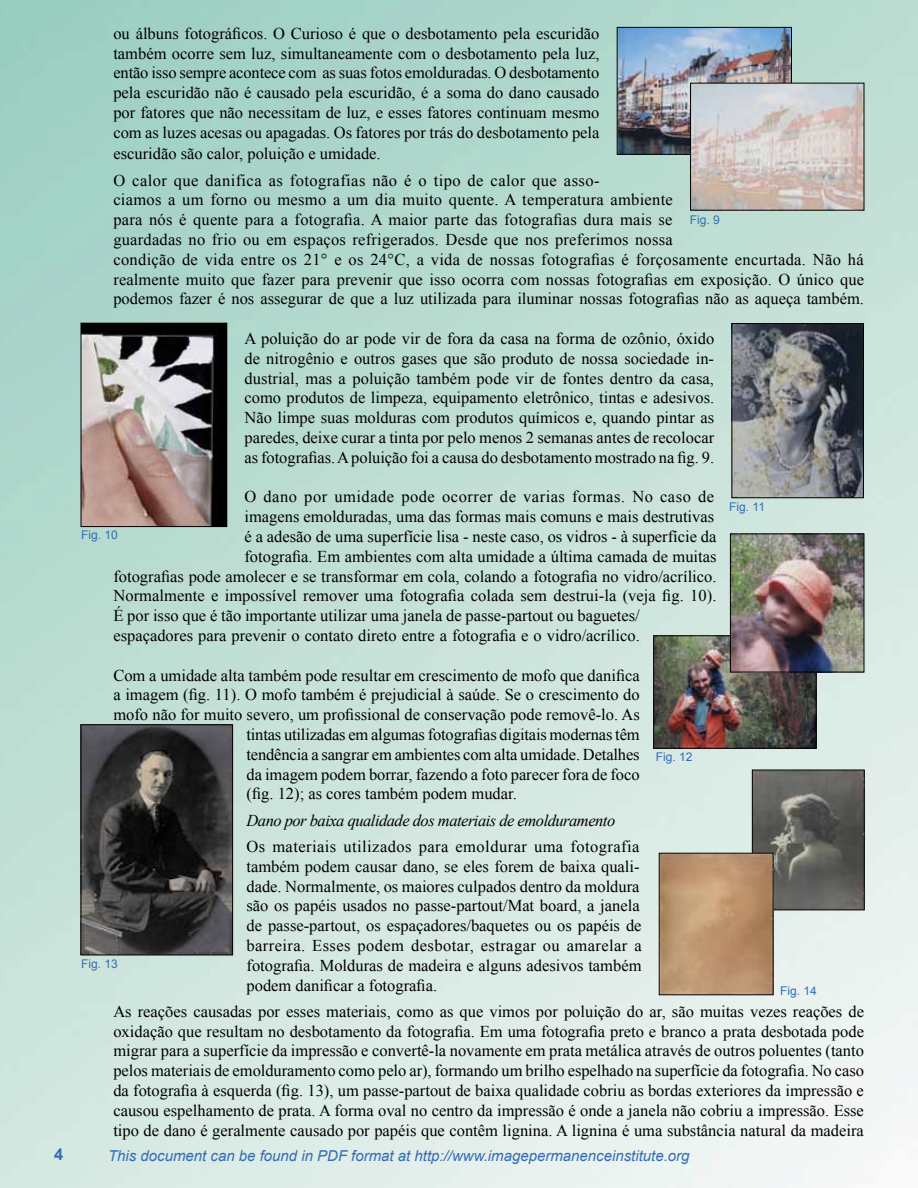
<style>
.page{position:relative;width:918px;height:1188px;background:#fff}
.page>*{position:absolute;margin:0;border:0;box-sizing:border-box;transform-origin:0 0}
.t1{font:16.5px/19.8px "Times New Roman";color:#000;text-align:justify}
.t2{font:16.5px/26.2px "Times New Roman";letter-spacing:.025em;color:#000}
.t3{font:16.5px "Times New Roman";letter-spacing:.03em;color:#000}
.t4{font:italic 16.5px "Times New Roman";letter-spacing:-.03em;color:#000}
.t5{font:700 16.5px "Arial";color:#336db4}
.t6{font:italic 15px "Arial";color:#336db4}
.t7{font:12px "Arial";color:#336db4}
</style>
<div class="page">
<img style="left:0;top:0;width:918px;height:1188px">
<img style="left:734px;top:325px;width:128px;height:171px">
<div style="left:732px;top:323px;width:132px;height:175px;border:1px solid #000"></div>
<img style="left:655px;top:637px;width:160px;height:110px">
<div style="left:653px;top:635px;width:164px;height:114px;border:1px solid #000"></div>
<img style="left:732px;top:536px;width:130px;height:134px">
<div style="left:730px;top:534px;width:134px;height:138px;border:1px solid #000"></div>
<img style="left:83px;top:726px;width:148px;height:227px">
<div style="left:81px;top:724px;width:152px;height:231px;border:1px solid #000"></div>
<img style="left:619px;top:29px;width:171px;height:124px">
<div style="left:617px;top:27px;width:175px;height:128px;border:1px solid #000"></div>
<img style="left:692px;top:85px;width:170px;height:124px">
<div style="left:690px;top:83px;width:174px;height:128px;border:1px solid #000"></div>
<img style="left:754px;top:772px;width:109px;height:136px">
<div style="left:752px;top:770px;width:113px;height:140px;border:1px solid #000"></div>
<img style="left:661px;top:855px;width:111px;height:138px">
<div style="left:659px;top:853px;width:115px;height:142px;border:1px solid #000"></div>
<img style="left:83px;top:325px;width:142px;height:200px">
<div style="left:81px;top:323px;width:146px;height:204px;border:1px solid #000"></div>
<p class="t1" style="left:113px;top:23px;width:488px">ou álbuns fotográficos. O Curioso é que o desbotamento pela escuridão também ocorre sem luz, simultaneamente com o desbotamento pela luz, então isso sempre acontece com as suas fotos emolduradas. O desbotamento pela escuridão não é causado pela escuridão, é a soma do dano causado por fatores que não necessitam de luz, e esses fatores continuam mesmo com as luzes acesas ou apagadas. Os fatores por trás do desbotamento pela</p>
<p class="t2" style="left:113px;top:141px;width:488px">escuridão são calor, poluição e umidade.<br>O calor que danifica as fotografias não é o tipo de calor que asso-</p>
<p class="t1" style="left:113px;top:190px;width:752px;text-align:left">ciamos a um forno ou mesmo a um dia muito quente. A temperatura ambiente<br>para nós é quente para a fotografia. A maior parte das fotografias dura mais se<br>guardadas no frio ou em espaços refrigerados. Desde que nos preferimos nossa<br>condição de vida entre os 21° e os 24°C, a vida de nossas fotografias é forçosamente encurtada. Não há realmente muito que fazer para prevenir que isso ocorra com nossas fotografias em exposição. O único que podemos fazer é nos assegurar de que a luz utilizada para iluminar nossas fotografias não as aqueça também.</p>
<p class="t1" style="left:244px;top:328px;width:471px">A poluição do ar pode vir de fora da casa na forma de ozônio, óxido de nitrogênio e outros gases que são produto de nossa sociedade in&shy;dustrial, mas a poluição também pode vir de fontes dentro da casa, como produtos de limpeza, equipamento eletrônico, tintas e adesivos.<br>Não limpe suas molduras com produtos químicos e, quando pintar as paredes, deixe curar a tinta por pelo menos 2 semanas antes de recolocar as fotografias. A poluição foi a causa do desbotamento mostrado na fig. 9.</p>
<p class="t3" style="left:244px;top:486px;width:471px">O dano por umidade pode ocorrer de varias formas. No caso de</p>
<p class="t1" style="left:244px;top:507px;width:471px">imagens emolduradas, uma das formas mais comuns e mais destrutivas</p>
<p class="t1" style="left:244px;top:526px;width:474px">é a adesão de uma superfície lisa - neste caso, os vidros - à superfície da</p>
<p class="t1" style="left:244px;top:546px;width:474px">fotografia. Em ambientes com alta umidade a última camada de muitas</p>
<p class="t1" style="left:113px;top:566px;width:605px">fotografias pode amolecer e se transformar em cola, colando a fotografia no vidro/acrílico.</p>
<p class="t1" style="left:113px;top:586px;width:605px">Normalmente e impossível remover uma fotografia colada sem destrui-la (veja fig. 10).</p>
<p class="t1" style="left:113px;top:606px;width:528px">É por isso que é tão importante utilizar uma janela de passe-partout ou baguetes/</p>
<p class="t1" style="left:113px;top:625px;width:528px">espaçadores para prevenir o contato direto entre a fotografia e o vidro/acrílico.</p>
<p class="t1" style="left:113px;top:665px;width:528px">Com a umidade alta também pode resultar em crescimento de mofo que danifica</p>
<p class="t1" style="left:113px;top:685px;width:528px">a imagem (fig. 11). O mofo também é prejudicial à saúde. Se o crescimento do</p>
<p class="t1" style="left:113px;top:705px;width:528px">mofo não for muito severo, um profissional de conservação pode removê-lo. As</p>
<p class="t1" style="left:247px;top:724px;width:395px">tintas utilizadas em algumas fotografias digitais modernas têm</p>
<p class="t1" style="left:247px;top:744px;width:395px">tendência a sangrar em ambientes com alta umidade. Detalhes</p>
<p class="t1" style="left:247px;top:764px;width:395px">da imagem podem borrar, fazendo a foto parecer fora de foco</p>
<p class="t1" style="left:247px;top:784px;width:272px">(fig. 12); as cores também podem mudar.</p>
<p class="t4" style="left:247px;top:809px;width:370px">Dano por baixa qualidade dos materiais de emolduramento</p>
<p class="t1" style="left:247px;top:836px;width:397px;text-align:left">Os materiais utilizados para emoldurar uma fotografia também podem causar dano, se eles forem de baixa quali&shy;dade. Normalmente, os maiores culpados dentro da moldura são os papéis usados no passe-partout/Mat board, a janela de passe-partout, os espaçadores/baquetes ou os papéis de barreira. Esses podem desbotar, estragar ou amarelar a fotografia. Molduras de madeira e alguns adesivos também podem danificar a fotografia.</p>
<p class="t1" style="left:113px;top:1001px;width:752px">As reações causadas por esses materiais, como as que vimos por poluição do ar, são muitas vezes reações de oxidação que resultam no desbotamento da fotografia. Em uma fotografia preto e branco a prata desbotada pode migrar para a superfície da impressão e convertê-la novamente em prata metálica através de outros poluentes (tanto pelos materiais de emolduramento como pelo ar), formando um brilho espelhado na superfície da fotografia. No caso da fotografia à esquerda (fig. 13), um passe-partout de baixa qualidade cobriu as bordas exteriores da impressão e causou espelhamento de prata. A forma oval no centro da impressão é onde a janela não cobriu a impressão. Esse tipo de dano é geralmente causado por papéis que contêm lignina. A lignina é uma substância natural da madeira</p>
<p class="t7" style="left:690px;top:211px;width:32px">Fig. 9</p>
<p class="t7" style="left:729px;top:499px;width:37px">Fig. 11</p>
<p class="t7" style="left:81px;top:527px;width:38px">Fig. 10</p>
<p class="t7" style="left:656px;top:749px;width:38px">Fig. 12</p>
<p class="t7" style="left:81px;top:956px;width:38px">Fig. 13</p>
<p class="t7" style="left:780px;top:982px;width:38px">Fig. 14</p>
<p class="t5" style="left:54px;top:1144px;width:11px">4</p>
<p class="t6" style="left:108px;top:1146px;width:583px">This document can be found in PDF format at http://www.imagepermanenceinstitute.org</p>
</div>
